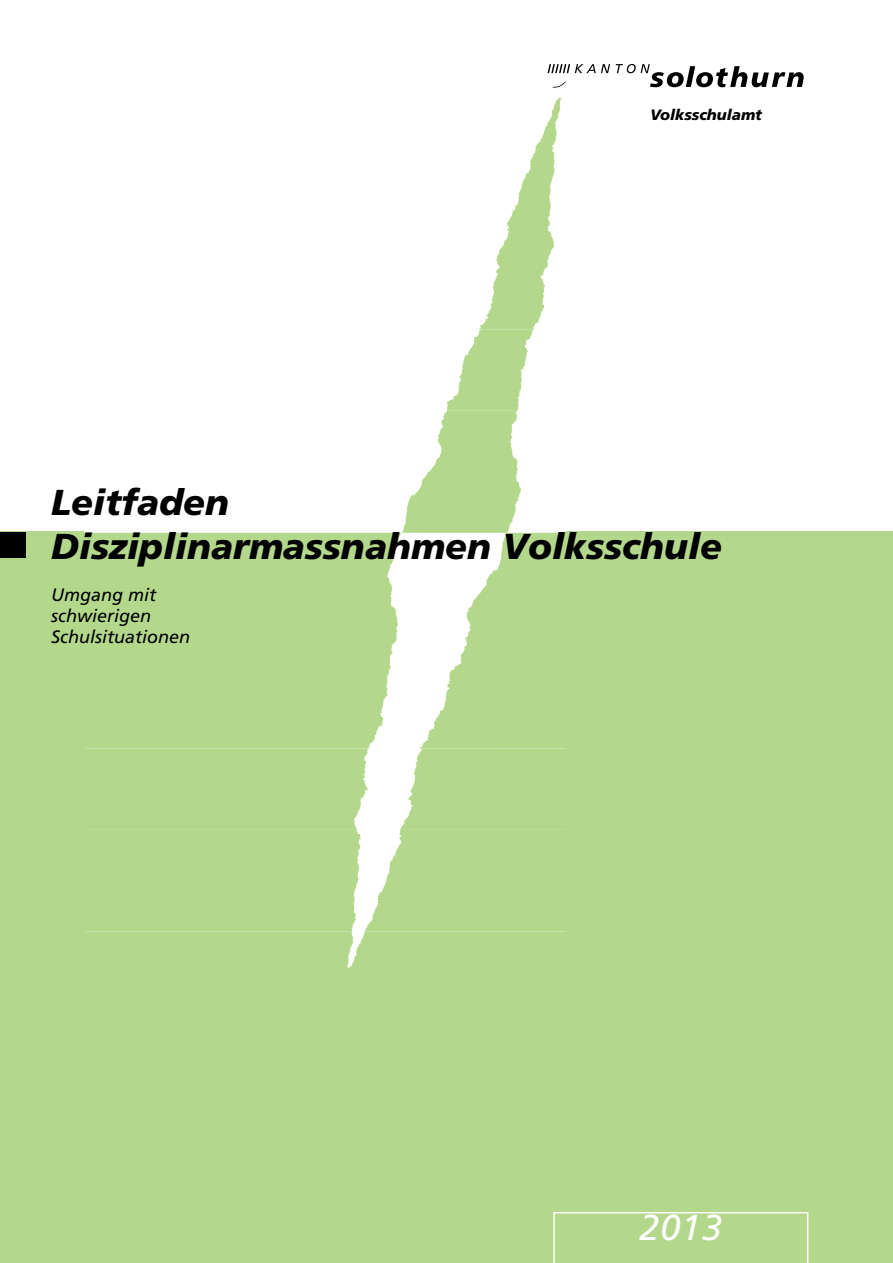
<style>
.page{position:relative;width:893px;height:1263px;background:#fff}
.page>*{position:absolute;margin:0;border:0;box-sizing:border-box;transform-origin:0 0}
.t1{font:italic 900 36px/43.5px "Frutiger";color:#000}
.t2{font:italic 36px "Frutiger";color:#fff}
.t3{font:italic 18px/21px "Frutiger";color:#000}
.t4{font:italic 900 15px "Frutiger LT Com";color:#000}
.t5{font:italic 900 15px "Frutiger";color:#000}
</style>
<div class="page">
<svg style="left:552px;top:81px;width:14px;height:7px"></svg>
<svg style="left:547px;top:64px;width:63px;height:9px"></svg>
<svg style="left:616px;top:64px;width:188px;height:23px"></svg>
<div style="left:0;top:531px;width:893px;height:732px;background:#b4d88b"></div>
<div style="left:85px;top:94px;width:481px;height:929px;background:#fff"></div>
<svg style="left:402px;top:97px;width:159px;height:436px"></svg>
<div style="left:85px;top:931px;width:481px;height:92px;background:#b4d88b"></div>
<div style="left:85px;top:830px;width:481px;height:101px;background:#b4d88b"></div>
<svg style="left:85px;top:748px;width:481px;height:82px;background:#bcdc97"></svg>
<svg style="left:85px;top:533px;width:481px;height:215px;fill:#b4d88b"></svg>
<div style="left:0;top:532px;width:26px;height:25px;background:#000"></div>
<svg style="left:553px;top:1212px;width:255px;height:51px"></svg>
<p class="t5" style="left:650px;top:106px;width:113px">Volksschulamt</p>
<p class="t4" style="left:650px;top:107px;width:132px">Departement für</p>
<p class="t1" style="left:51px;top:481px;width:672px">Leitfaden<br>Disziplinarmassnahmen Volksschule</p>
<p class="t3" style="left:51px;top:584px;width:141px">Umgang mit schwierigen<br>Schulsituationen</p>
<p class="t2" style="left:639px;top:1207px;width:84px">2013</p>
</div>
